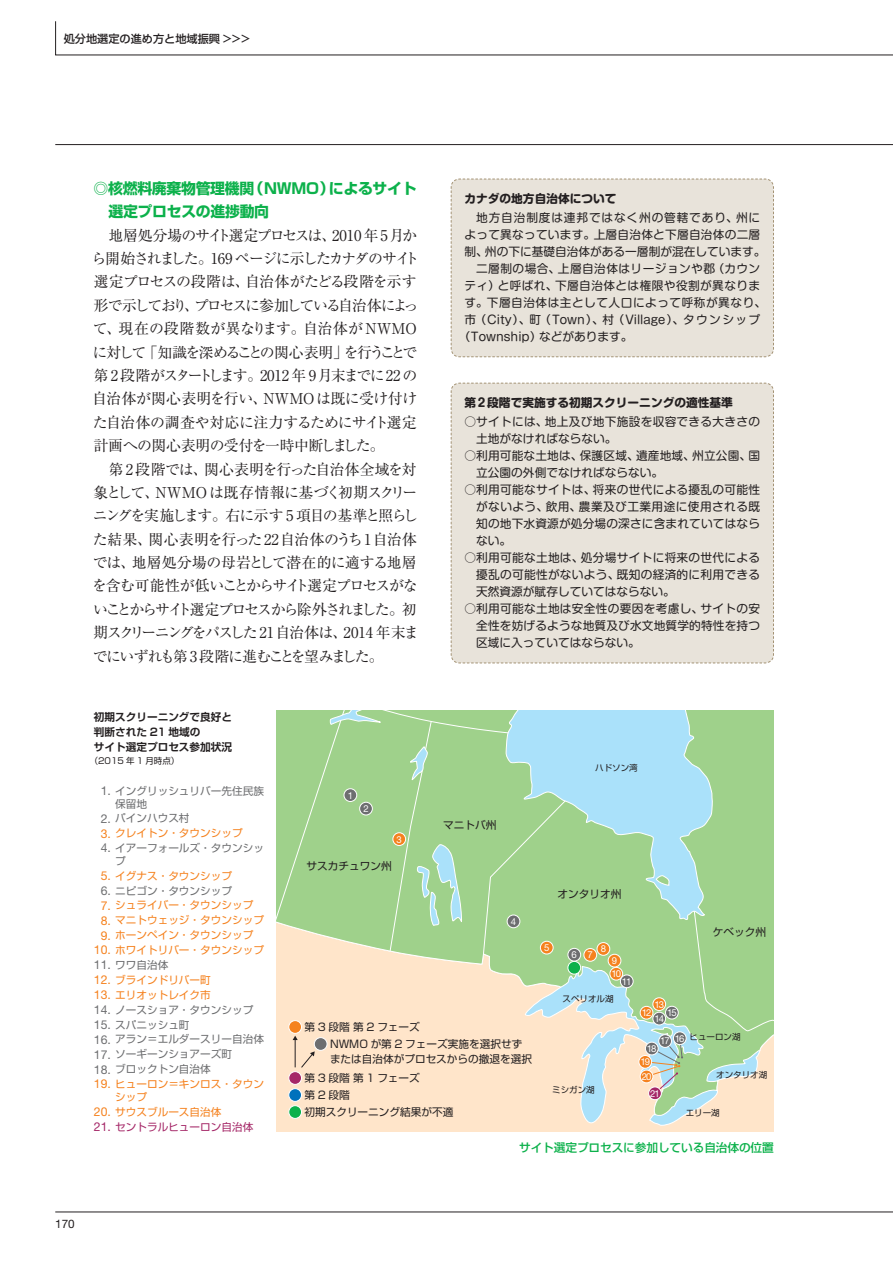
<style>
.page{position:relative;width:893px;height:1263px;background:#fff}
.page>*{position:absolute;margin:0;border:0;box-sizing:border-box;transform-origin:0 0}
.t1{font:14.85px/23.4px "Ryumin Pro Regular 90 pv RKSJ H";letter-spacing:-.05em;color:#231f20}
.t2{font:14.85px/23.4px "Ryumin Pro Regular 90 pv RKSJ H";letter-spacing:-.075em;color:#231f20}
.t3{font:14.85px/23.4px "Shin Go Pro Bold 90 pv RKSJ H";letter-spacing:-.02em;color:#0cb14b}
.t4{font:11.7px/17px "Shin M Go Pro Regular 90 pv RKSJ H";letter-spacing:.02em;color:#231f20;text-align:justify}
.t5{font:11.7px "Shin M Go Pro Regular 90 pv RKSJ H";color:#231f20}
.t6{font:11.7px "Shin M Go Pro Bold 90 pv RKSJ H";color:#231f20}
.t7{font:11.7px "Shin M Go Pro Regular 90 pv RKSJ H";letter-spacing:.04em;color:#231f20}
.t8{font:11.7px "Shin M Go Pro Regular 90 pv RKSJ H";letter-spacing:.07em;color:#231f20}
.t9{font:11.7px "Shin Go Pro Medium 90 pv RKSJ H";letter-spacing:-.01em;color:#0cb14b}
.t10{font:11.7px "Helvetica Neue";color:#231f20}
.t11{font:11.1px "Shin Go Pro Medium 90 pv RKSJ H";color:#231f20}
.t12{font:10.65px/13px "Shin Go Pro Regular 90 pv RKSJ H";color:#f5821f}
.t13{font:10.65px/13px "Shin Go Pro Regular 90 pv RKSJ H";color:#6d6e70}
.t14{font:10.65px/14.9px "Shin Go Pro Regular 90 pv RKSJ H";color:#231f20}
.t15{font:10.65px/14.9px "Shin Go Pro De Bold 90 pv RKSJ H";color:#231f20}
.t16{font:10.65px "Shin Go Pro Regular 90 pv RKSJ H";color:#a52868}
.t17{font:9.6px/13px "Helvetica Neue";letter-spacing:-.1em;color:#fff}
.t18{font:8.55px "Shin Go Pro Regular 90 pv RKSJ H";color:#231f20}
.s1{font-family:"Helvetica Neue";font-size:12.15px}
</style>
<div class="page">
<hr style="left:55px;top:1211px;width:838px;height:1px;background:#231f20">
<hr style="left:55px;top:144px;width:838px;height:1px;background:#231f20">
<svg style="left:55px;top:21px;width:838px;height:35px"></svg>
<svg style="left:276px;top:710px;width:498px;height:422px;background:#bfd9af"></svg>
<div style="left:289px;top:1071px;width:13px;height:13px;background:#a52868;border-radius:50%"></div>
<div style="left:288px;top:1071px;width:14px;height:14px;border:1px solid #fff;border-radius:50%"></div>
<div style="left:289px;top:1106px;width:13px;height:12px;background:#0cb14b;border-radius:50%"></div>
<div style="left:288px;top:1105px;width:14px;height:14px;border:1px solid #fff;border-radius:50%"></div>
<div style="left:289px;top:1089px;width:13px;height:12px;background:#0071bc;border-radius:50%"></div>
<div style="left:288px;top:1088px;width:14px;height:14px;border:1px solid #fff;border-radius:50%"></div>
<div style="left:314px;top:1037px;width:13px;height:13px;background:#6d6e70;border-radius:50%"></div>
<div style="left:314px;top:1037px;width:13px;height:14px;border:1px solid #fff;border-radius:50%"></div>
<div style="left:289px;top:1020px;width:13px;height:13px;background:#f5821f;border-radius:50%"></div>
<div style="left:288px;top:1020px;width:14px;height:14px;border:1px solid #fff;border-radius:50%"></div>
<svg style="left:293px;top:1036px;width:22px;height:32px"></svg>
<div style="left:450px;top:382px;width:324px;height:282px;background:#e8e3da"></div>
<div style="left:450px;top:178px;width:324px;height:180px;background:#e8e3da"></div>
<p class="t11" style="left:64px;top:34px;width:188px">処分地選定の進め方と地域振興 &gt;&gt;&gt;</p>
<p class="t3" style="left:108px;top:179px;width:310px;text-indent:-15px">◎ 核燃料廃棄物管理機関（NWMO）によるサイト選定プロセスの進捗動向</p>
<p class="t1" style="left:92px;top:225px;width:329px;text-indent:17px">地層処分場のサイト選定プロセスは、2010 年 5月から開始されました。169 ページに示したカナダのサイト選定プロセスの段階は、自治体がたどる段階を示す形で示しており、プロセスに参加している自治体によって、現在の段階数が異なります。自治体が NWMOに対して「知識を深めることの関心表明」を行うことで第 2 段階がスタートします。2012 年 9月末までに22の自治体が関心表明を行い、NWMOは既に受け付けた自治体の調査や対応に注力するためにサイト選定計画への関心表明の受付を一時中断しました。</p>
<p class="t2" style="left:92px;top:459px;width:328px;text-indent:16px">第 2 段階では、関心表明を行った自治体全域を対象として、NWMO は既存情報に基づく初期スクリーニングを実施します。右に示す 5 項目の基準と照らした結果、関心表明を行った22自治体のうち1自治体では、地層処分場の母岩として潜在的に適する地層を含む可能性が低いことからサイト選定プロセスがないことからサイト選定プロセスから除外されました。初期スクリーニングをパスした 21 自治体は、2014 年末までにいずれも第 3 段階に進むことを望みました。</p>
<p class="t6" style="left:464px;top:194px;width:153px">カナダの地方自治体について</p>
<p class="t8" style="left:476px;top:213px;width:286px">地方自治制度は連邦ではなく州の管轄であり、州に</p>
<p class="t4" style="left:464px;top:227px;width:297px">よって異なっています。上層自治体と下層自治体の二層</p>
<p class="t5" style="left:464px;top:247px;width:303px">制、州の下に基礎自治体がある一層制が混在しています。</p>
<p class="t4" style="left:476px;top:261px;width:286px">二層制の場合、上層自治体はリージョンや郡（カウン</p>
<p class="t4" style="left:464px;top:278px;width:297px">ティ）と呼ばれ、下層自治体とは権限や役割が異なりま</p>
<p class="t7" style="left:464px;top:298px;width:303px">す。下層自治体は主として人口によって呼称が異なり、</p>
<p class="t5" style="left:464px;top:315px;width:297px">市（City）、町（Town）、村（Village）、タウンシップ</p>
<p class="t5" style="left:459px;top:332px;width:175px">（Township）などがあります。</p>
<p class="t6" style="left:464px;top:398px;width:270px">第 2段階で実施する初期スクリーニングの適性基準</p>
<p class="t4" style="left:476px;top:414px;width:285px;text-indent:-12px">○ サイトには、地上及び地下施設を収容できる大きさの土地がなければならない。</p>
<p class="t4" style="left:476px;top:448px;width:285px;text-indent:-12px">○ 利用可能な土地は、保護区域、遺産地域、州立公園、国立公園の外側でなければならない。</p>
<p class="t4" style="left:476px;top:482px;width:285px;text-indent:-12px">○ 利用可能なサイトは、将来の世代による擾乱の可能性がないよう、飲用、農業及び工業用途に使用される既知の地下水資源が処分場の深さに含まれていてはならない。</p>
<p class="t4" style="left:476px;top:550px;width:285px;text-indent:-12px">○ 利用可能な土地は、処分場サイトに将来の世代による擾乱の可能性がないよう、既知の経済的に利用できる天然資源が賦存していてはならない。</p>
<p class="t4" style="left:476px;top:602px;width:285px;text-indent:-12px">○ 利用可能な土地は安全性の要因を考慮し、サイトの安全性を妨げるような地質及び水文地質学的特性を持つ区域に入っていてはならない。</p>
<p class="t15" style="left:94px;top:711px;width:140px">初期スクリーニングで良好と判断された 21 地域の<br>サイト選定プロセス参加状況</p>
<p class="t18" style="left:90px;top:757px;width:91px">（2015 年 1 月時点）</p>
<p class="t13" style="left:115px;top:785px;width:150px;text-indent:-14px"><span class="s1">1.</span> イングリッシュリバー先住民族保留地</p>
<p class="t13" style="left:101px;top:813px;width:90px"><span class="s1">2.</span> パインハウス村</p>
<p class="t12" style="left:101px;top:828px;width:144px"><span class="s1">3.</span> クレイトン・タウンシップ</p>
<p class="t13" style="left:115px;top:843px;width:150px;text-indent:-14px"><span class="s1">4.</span> イアーフォールズ・タウンシップ</p>
<p class="t12" style="left:101px;top:871px;width:133px"><span class="s1">5.</span> イグナス・タウンシップ</p>
<p class="t13" style="left:101px;top:885px;width:133px"><span class="s1">6.</span> ニピゴン・タウンシップ</p>
<p class="t12" style="left:101px;top:900px;width:154px"><span class="s1">7.</span> シュライバー・タウンシップ</p>
<p class="t12" style="left:101px;top:915px;width:165px"><span class="s1">8.</span> マニトウェッジ・タウンシップ</p>
<p class="t12" style="left:101px;top:930px;width:154px"><span class="s1">9.</span> ホーンペイン・タウンシップ</p>
<p class="t12" style="left:94px;top:945px;width:172px"><span class="s1">10.</span> ホワイトリバー・タウンシップ</p>
<p class="t13" style="left:94px;top:960px;width:76px"><span class="s1">11.</span> ワワ自治体</p>
<p class="t12" style="left:94px;top:975px;width:118px"><span class="s1">12.</span> ブラインドリバー町</p>
<p class="t12" style="left:94px;top:990px;width:118px"><span class="s1">13.</span> エリオットレイク市</p>
<p class="t13" style="left:94px;top:1004px;width:161px"><span class="s1">14.</span> ノースショア・タウンシップ</p>
<p class="t13" style="left:94px;top:1019px;width:97px"><span class="s1">15.</span> スパニッシュ町</p>
<p class="t13" style="left:94px;top:1034px;width:172px"><span class="s1">16.</span> アラン＝エルダースリー自治体</p>
<p class="t13" style="left:94px;top:1049px;width:140px"><span class="s1">17.</span> ソーギーンショアーズ町</p>
<p class="t13" style="left:94px;top:1064px;width:118px"><span class="s1">18.</span> ブロックトン自治体</p>
<p class="t12" style="left:115px;top:1079px;width:150px;text-indent:-21px"><span class="s1">19.</span> ヒューロン＝キンロス・タウンシップ</p>
<p class="t12" style="left:94px;top:1106px;width:129px"><span class="s1">20.</span> サウスブルース自治体</p>
<p class="t16" style="left:94px;top:1122px;width:161px"><span class="s1">21.</span> セントラルヒューロン自治体</p>
<p class="t10" style="left:55px;top:1220px;width:21px">170</p>
<p class="t17" style="left:348px;top:789px;width:7px">1</p>
<p class="t17" style="left:363px;top:803px;width:7px">2</p>
<p class="t17" style="left:397px;top:833px;width:7px">3</p>
<p class="t14" style="left:307px;top:860px;width:87px">サスカチュワン州</p>
<p class="t14" style="left:443px;top:819px;width:55px">マニトバ州</p>
<p class="t17" style="left:511px;top:916px;width:7px">4</p>
<p class="t14" style="left:304px;top:1021px;width:117px">第 3 段階 第 2 フェーズ</p>
<p class="t14" style="left:330px;top:1038px;width:203px">NWMO が第 2 フェーズ実施を選択せずまたは自治体がプロセスからの撤退を選択</p>
<p class="t14" style="left:304px;top:1072px;width:117px">第 3 段階 第 1 フェーズ</p>
<p class="t14" style="left:304px;top:1106px;width:150px">初期スクリーニング結果が不適</p>
<p class="t14" style="left:304px;top:1089px;width:47px">第2段階</p>
<p class="t18" style="left:595px;top:765px;width:44px">ハドソン湾</p>
<p class="t14" style="left:557px;top:887px;width:65px">オンタリオ州</p>
<p class="t17" style="left:544px;top:942px;width:7px">5</p>
<p class="t17" style="left:572px;top:949px;width:7px">6</p>
<p class="t17" style="left:588px;top:949px;width:7px">7</p>
<p class="t17" style="left:601px;top:943px;width:7px">8</p>
<p class="t17" style="left:611px;top:955px;width:11px">9<br>10</p>
<p class="t17" style="left:622px;top:976px;width:11px">11</p>
<p class="t18" style="left:563px;top:995px;width:53px">スペリオル湖</p>
<p class="t18" style="left:552px;top:1087px;width:44px">ミシガン湖</p>
<p class="t17" style="left:654px;top:998px;width:11px">13</p>
<p class="t17" style="left:667px;top:1007px;width:11px">15</p>
<p class="t17" style="left:642px;top:1007px;width:11px">12</p>
<p class="t17" style="left:654px;top:1013px;width:11px">14</p>
<p class="t14" style="left:713px;top:926px;width:55px">ケベック州</p>
<p class="t18" style="left:690px;top:1034px;width:53px">ヒューロン湖</p>
<p class="t17" style="left:660px;top:1034px;width:26px">17 16</p>
<p class="t17" style="left:647px;top:1043px;width:11px">18</p>
<p class="t17" style="left:640px;top:1056px;width:11px">19</p>
<p class="t17" style="left:650px;top:1069px;width:11px;line-height:16.8px;text-indent:-8px">20<br>21</p>
<p class="t18" style="left:716px;top:1071px;width:53px">オンタリオ湖</p>
<p class="t18" style="left:686px;top:1109px;width:36px">エリー湖</p>
<p class="t9" style="left:519px;top:1143px;width:256px">サイト選定プロセスに参加している自治体の位置</p>
</div>
